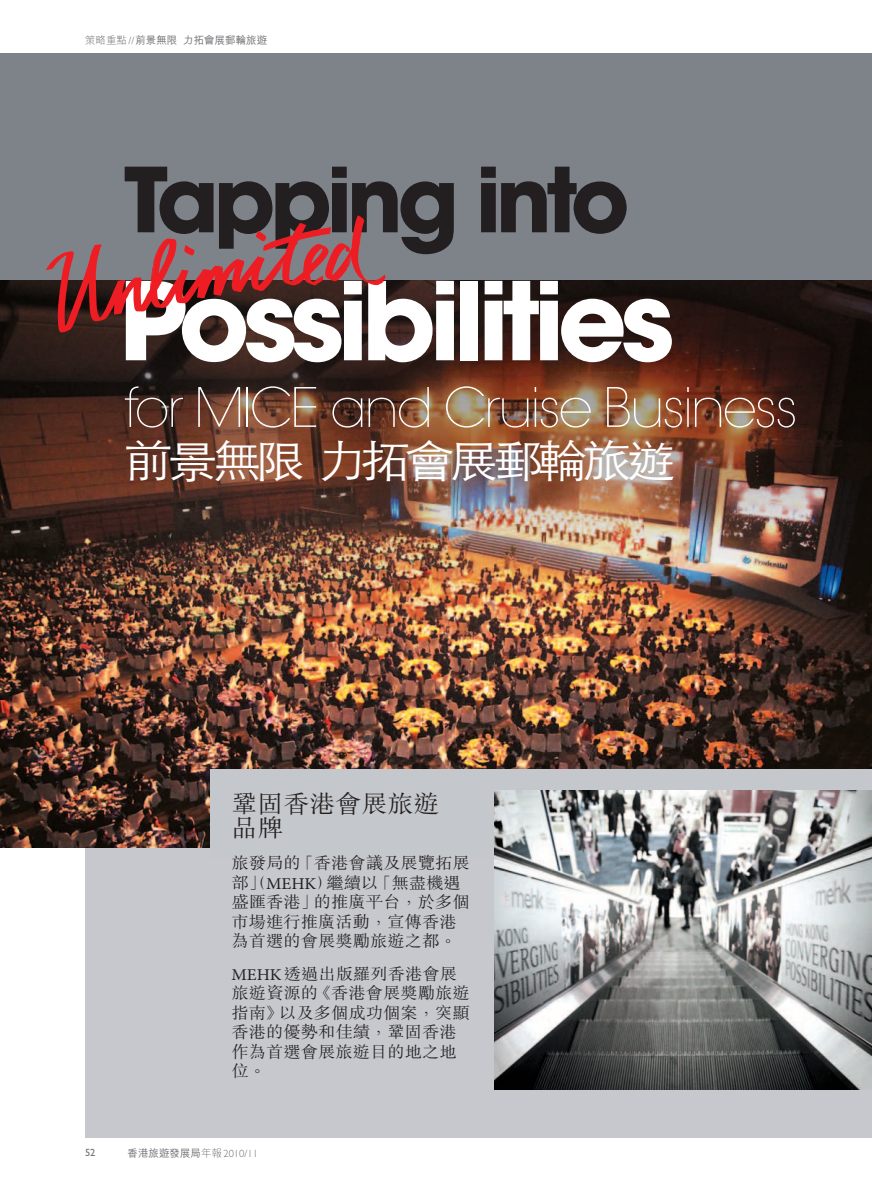
<style>
.page{position:relative;width:872px;height:1191px;background:#fff}
.page>*{position:absolute;margin:0;border:0;box-sizing:border-box;transform-origin:0 0}
.t1{font:700 107.25px "ITC Avant Garde Std";letter-spacing:-.06em;color:#fff}
.t2{font:700 88.65px "ITC Avant Garde Std";letter-spacing:-.06em;color:#231f20}
.t3{font:200 53.85px "ITC Avant Garde Std";letter-spacing:-.04em;color:#fff}
.t4{font:300 44.85px "ST Heiti TC";letter-spacing:-.1em;color:#fff;scale:1.1 1}
.t5{font:300 24.75px/24px "M Sung HK";color:#231f20;scale:1.05 1}
.t6{font:300 16.5px/19.5px "M Sung HK";color:#231f20;scale:1.05 1}
.t7{font:500 10.5px "M Hei HK";color:#717074}
.t8{font:10.5px "Gill Sans Std";color:#717074}
.s1{font-weight:300}
.s2{font-family:"Gill Sans Std";font-weight:300}
.s3{font-family:"Minion Pro";font-weight:400}
</style>
<div class="page">
<div style="left:85px;top:53px;width:787px;height:1084px;background:#c6c8ce"></div>
<div style="left:0;top:53px;width:872px;height:716px;background:#7e838a"></div>
<img style="left:0;top:281px;width:872px;height:566px">
<div style="left:210px;top:769px;width:662px;height:90px;background:#c4c7cb"></div>
<img style="left:494px;top:791px;width:378px;height:298px">
<svg style="left:46px;top:215px;width:340px;height:118px"></svg>
<hr style="left:871px;top:451px;width:1px;height:318px;background:#939598">
<p class="t7" style="left:85px;top:33px;width:184px"><span class="s1">策略重點</span><span class="s2">//</span>前景無限力拓會展郵輪旅遊</p>
<h2 class="t2" style="left:124px;top:142px;width:507px">Tapping into</h2>
<h1 class="t1" style="left:119px;top:251px;width:557px">Possibilities</h1>
<h3 class="t3" style="left:124px;top:376px;width:675px">for MICE and Cruise Business</h3>
<h3 class="t4" style="left:124px;top:422px;width:504px">前景無限 力拓會展郵輪旅遊</h3>
<h3 class="t5" style="left:231px;top:791px;width:200px">鞏固香港會展旅遊品牌</h3>
<p class="t6" style="left:231px;top:852px;width:228px">旅發局的「香港會議及展覽拓展部」（<span class="s3">MEHK</span>）繼續以「無盡機遇盛匯香港」的推廣平台，於多個市場進行推廣活動，宣傳香港為首選的會展獎勵旅遊之都。</p>
<p class="t6" style="left:231px;top:963px;width:228px"><span class="s3">MEHK</span>透過出版羅列香港會展旅遊資源的《香港會展獎勵旅遊指南》以及多個成功個案，突顯香港的優勢和佳績，鞏固香港作為首選會展旅遊目的地之地位。</p>
<p class="t8" style="left:85px;top:1146px;width:12px">52</p>
<p class="t7" style="left:128px;top:1145px;width:132px">香港旅遊發展局<span class="s1">年報</span><span class="s2">2010/11</span></p>
</div>
